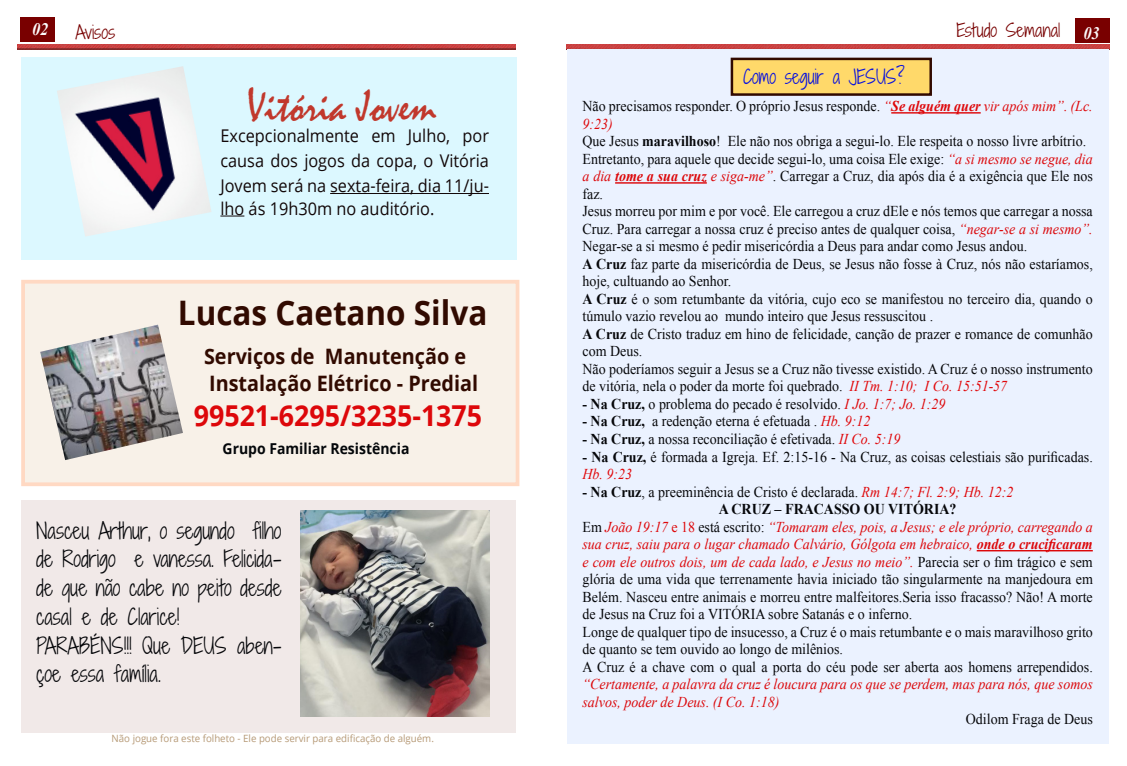
<style>
.page{position:relative;width:1127px;height:766px;background:#fff}
.page>*{position:absolute;margin:0;border:0;box-sizing:border-box;transform-origin:0 0}
.t1{font:46.25px "Mistral";color:#c1382c;scale:.93 1}
.t2{font:700 33.75px "Open Sans";color:#310a00;scale:.93 1}
.t3{font:700 28.75px "Open Sans";color:#dd070a;scale:.93 1}
.t4{font:300 21.25px/28.8px "Shadows Into";color:#06070a;text-align:justify;scale:.93 1}
.t5{font:700 21.25px "Open Sans";color:#310a00;scale:.93 1}
.t6{font:300 18.75px "Shadows Into";color:#060fe0;scale:.93 1}
.t7{font:17.5px/25px "Open Sans";color:#120708;text-align:justify;scale:.93 1}
.t8{font:300 17.5px "Shadows Into";color:#780000}
.t9{font:italic 700 17.5px "Times New Roman";color:#fdfcfc;scale:.93 1}
.t10{font:italic 700 17.5px "Times New Roman";color:#fbf7f9;scale:.93 1}
.t11{font:15px/17.5px "Times New Roman";color:#06070a;scale:.93 1}
.t12{font:italic 15px/17.5px "Times New Roman";color:#db070a;text-align:justify;scale:.93 1}
.t13{font:700 15px "Times New Roman";color:#06070a;scale:.93 1}
.t14{font:700 15px "Open Sans";color:#04070a;scale:.93 1}
.t15{font:10px "Open Sans";color:#b69976}
.s1{font-style:italic;color:#de070a}
.s2{font-weight:700;font-style:italic;color:#de070a}
.s3{font-weight:700}
.s4{font-style:italic;color:#dc070a}
.s5{font-weight:700;font-style:italic;color:#dc070a}
.s6{font-style:italic;color:#db070a}
.s7{font-style:italic;color:#e1070a}
.s8{font-style:italic;color:#dd070a}
.s9{font-style:italic;color:#e0070a}
.s10{font-style:italic;color:#df070a}
.s11{color:#de070a}
.s12{font-style:normal;color:#06070a}
</style>
<div class="page">
<div style="left:20px;top:17px;width:34px;height:25px;background:#790000"></div>
<div style="left:1075px;top:18px;width:34px;height:25px;background:#790000"></div>
<img style="left:17px;top:44px;width:499px;height:5px">
<img style="left:566px;top:45px;width:543px;height:4px">
<div style="left:567px;top:49px;width:541px;height:695px;background:#ebf2ff"></div>
<hr style="left:891px;top:112px;width:90px;height:1px;background:#de070a">
<hr style="left:615px;top:182px;width:92px;height:1px;background:#dc070a">
<hr style="left:977px;top:550px;width:116px;height:1px;background:#dc070a">
<div style="left:21px;top:58px;width:496px;height:202px;background:#dcf8ff"></div>
<img style="left:57px;top:66px;width:154px;height:170px">
<hr style="left:330px;top:193px;width:159px;height:1px;background:#120708">
<svg style="left:220px;top:215px;width:24px;height:1px"></svg>
<div style="left:21px;top:500px;width:495px;height:232px;background:#f1e9e8"></div>
<img style="left:300px;top:510px;width:189px;height:206px">
<div style="left:23px;top:281px;width:494px;height:203px;background:#f8f1e8"></div>
<div style="left:21px;top:280px;width:498px;height:206px;border:4px solid #ffd9c3"></div>
<img style="left:40px;top:324px;width:143px;height:136px">
<div style="left:732px;top:59px;width:199px;height:35px;background:#ffd96a"></div>
<div style="left:731px;top:58px;width:201px;height:38px;border:2px solid #310a00"></div>
<p class="t8" style="left:956px;top:17px;width:105px">Estudo Semanal</p>
<p class="t9" style="left:32px;top:17px;width:19px">02</p>
<p class="t8" style="left:76px;top:19px;width:41px">Avisos</p>
<p class="t10" style="left:1083px;top:21px;width:19px">03</p>
<p class="t1" style="left:247px;top:78px;width:205px">Vitória Jovem</p>
<p class="t7" style="left:220px;top:123px;width:290px">Excepcionalmente em Julho, por causa dos jogos da copa, o Vitória Jovem será na sexta-feira, dia 11/ju-</p>
<p class="t7" style="left:220px;top:195px;width:232px">lho ás 19h30m no auditório.</p>
<p class="t2" style="left:178px;top:289px;width:334px">Lucas Caetano Silva</p>
<p class="t5" style="left:204px;top:341px;width:283px">Serviços de Manutenção e</p>
<p class="t5" style="left:209px;top:368px;width:291px">Instalação Elétrico - Predial</p>
<p class="t3" style="left:194px;top:394px;width:312px">99521-6295/3235-1375</p>
<p class="t14" style="left:223px;top:438px;width:202px">Grupo Familiar Resistência</p>
<p class="t4" style="left:36px;top:515px;width:265px">Nasceu Arthur, o segundo filho de Rodrigo e vanessa. Felicida&shy;de que não cabe no peito desde casal e de Clarice!</p>
<p class="t4" style="left:36px;top:630px;width:265px">PARABÉNS!!! Que DEUS aben&shy;çoe essa família.</p>
<p class="t15" style="left:112px;top:731px;width:324px">Não jogue fora este folheto - Ele pode servir para edificação de alguém.</p>
<p class="t6" style="left:743px;top:63px;width:175px">Como seguir a JESUS?</p>
<p class="t11" style="left:582px;top:97px;width:550px">Não precisamos responder. O próprio Jesus responde. <span class="s1">“</span><span class="s2">Se alguém quer</span> <span class="s1">vir após mim”. (Lc.<br>9:23)</span></p>
<p class="t11" style="left:582px;top:132px;width:543px">Que Jesus <span class="s3">maravilhoso</span>! Ele não nos obriga a segui-lo. Ele respeita o nosso livre arbítrio.</p>
<p class="t11" style="left:582px;top:150px;width:550px;text-align:justify">Entretanto, para aquele que decide segui-lo, uma coisa Ele exige: <span class="s4">“a si mesmo se negue, dia a dia</span> <span class="s5">tome a sua cruz</span> <span class="s4">e siga-me”</span>. Carregar a Cruz, dia após dia é a exigência que Ele nos faz.</p>
<p class="t11" style="left:582px;top:202px;width:550px;text-align:justify">Jesus morreu por mim e por você. Ele carregou a cruz dEle e nós temos que carregar a nossa Cruz. Para carregar a nossa cruz é preciso antes de qualquer coisa, <span class="s6">“negar-se a si mesmo”.<br></span>Negar-se a si mesmo é pedir misericórdia a Deus para andar como Jesus andou.</p>
<p class="t11" style="left:582px;top:255px;width:550px"><span class="s3">A Cruz</span> faz parte da misericórdia de Deus, se Jesus não fosse à Cruz, nós não estaríamos, hoje, cultuando ao Senhor.</p>
<p class="t11" style="left:582px;top:290px;width:550px"><span class="s3">A Cruz</span> é o som retumbante da vitória, cujo eco se manifestou no terceiro dia, quando o túmulo vazio revelou ao mundo inteiro que Jesus ressuscitou .</p>
<p class="t11" style="left:582px;top:325px;width:550px"><span class="s3">A Cruz</span> de Cristo traduz em hino de felicidade, canção de prazer e romance de comunhão com Deus.</p>
<p class="t11" style="left:582px;top:360px;width:550px">Não poderíamos seguir a Jesus se a Cruz não tivesse existido. A Cruz é o nosso instrumento de vitória, nela o poder da morte foi quebrado. <span class="s7">II Tm. 1:10; I Co. 15:51-57</span></p>
<p class="t11" style="left:582px;top:395px;width:392px"><span class="s3">- Na Cruz,</span> o problema do pecado é resolvido. <span class="s8">I Jo. 1:7; Jo. 1:29</span></p>
<p class="t11" style="left:582px;top:412px;width:311px"><span class="s3">- Na Cruz,</span> a redenção eterna é efetuada . <span class="s1">Hb. 9:12</span></p>
<p class="t11" style="left:582px;top:430px;width:343px"><span class="s3">- Na Cruz,</span> a nossa reconciliação é efetivada. <span class="s9">II Co. 5:19</span></p>
<p class="t11" style="left:582px;top:447px;width:550px"><span class="s3">- Na Cruz,</span> é formada a Igreja. Ef. 2:15-16 - Na Cruz, as coisas celestiais são purificadas.<br><span class="s7">Hb. 9:23</span></p>
<p class="t11" style="left:582px;top:482px;width:465px"><span class="s3">- Na Cruz</span>, a preeminência de Cristo é declarada. <span class="s10">Rm 14:7; Fl. 2:9; Hb. 12:2</span></p>
<p class="t13" style="left:719px;top:498px;width:257px">A CRUZ – FRACASSO OU VITÓRIA?</p>
<p class="t11" style="left:582px;top:517px;width:550px;text-align:justify">Em <span class="s1">João 19:17</span> <span class="s11">e 18</span> está escrito: <span class="s4">“Tomaram eles, pois, a Jesus; e ele próprio, carregando a sua cruz, saiu para o lugar chamado Calvário, Gólgota em hebraico,</span> <span class="s5">onde o crucificaram </span><span class="s4">e com ele outros dois, um de cada lado, e Jesus no meio”.</span> Parecia ser o fim trágico e sem glória de uma vida que terrenamente havia iniciado tão singularmente na manjedoura em Belém. Nasceu entre animais e morreu entre malfeitores.Seria isso fracasso? Não! A morte de Jesus na Cruz foi a VITÓRIA sobre Satanás e o inferno.</p>
<p class="t11" style="left:582px;top:622px;width:550px">Longe de qualquer tipo de insucesso, a Cruz é o mais retumbante e o mais maravilhoso grito de quanto se tem ouvido ao longo de milênios.</p>
<p class="t12" style="left:582px;top:657px;width:550px"><span class="s12">A Cruz é a chave com o qual a porta do céu pode ser aberta aos homens arrependidos. </span>“Certamente, a palavra da cruz é loucura para os que se perdem, mas para nós, que somos salvos, poder de Deus. (I Co. 1:18)</p>
<p class="t11" style="left:966px;top:710px;width:138px">Odilom Fraga de Deus</p>
</div>
